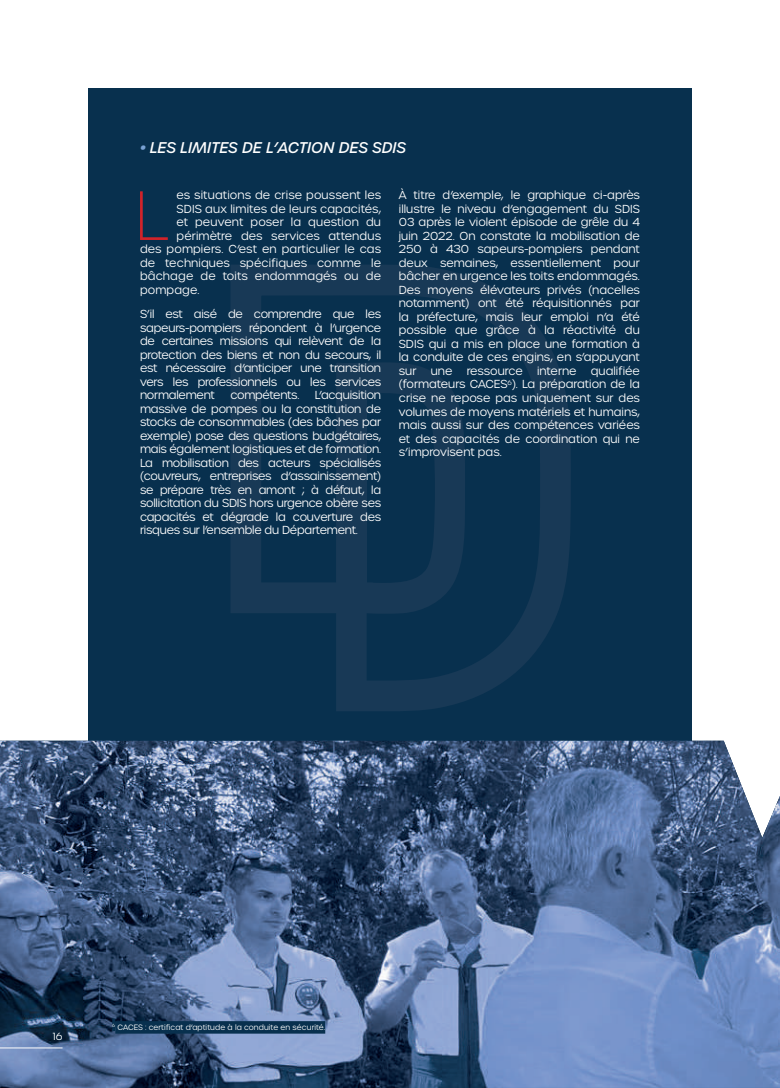
<style>
.page{position:relative;width:780px;height:1088px;background:#fff}
.page>*{position:absolute;margin:0;border:0;box-sizing:border-box;transform-origin:0 0}
.t1{font:100 67.25px "Urbane";color:#d1232a}
.t2{font:italic 500 15px "Urbane";color:#fff}
.t3{font:300 11.25px/13.5px "Urbane";color:#fff;text-align:justify}
.t4{font:300 11.25px "Urbane";letter-spacing:-.02em;color:#fff}
.t5{font:300 10px "Urbane";color:#fff}
.t6{font:300 7.5px "Urbane";letter-spacing:.01em;color:#fff}
.s1{color:#79a1d3}
</style>
<div class="page">
<div style="left:89px;top:89px;width:602px;height:910px;background:#08304e"></div>
<img style="left:0;top:741px;width:780px;height:347px">
<svg style="left:231px;top:265px;width:340px;height:446px"></svg>
<svg style="left:112px;top:1018px;width:3px;height:13px"></svg>
<div style="left:115px;top:1021px;width:210px;height:12px;background:#08304e"></div>
<hr style="left:0;top:1047px;width:63px;height:1px;background:#fff">
<h2 class="t2" style="left:140px;top:138px;width:268px"><span class="s1">•</span> LES LIMITES DE L’ACTION DES SDIS</h2>
<h1 class="t1" style="left:135px;top:173px;width:37px">L</h1>
<p class="t3" style="left:176px;top:189px;width:206px">es situations de crise poussent les</p>
<p class="t3" style="left:399px;top:189px;width:242px">À titre d’exemple, le graphique ci-après illustre le niveau d’engagement du SDIS 03 après le violent épisode de grêle du 4 juin 2022. On constate la mobilisation de 250 à 430 sapeurs-pompiers pendant deux semaines, essentiellement pour bâcher en urgence les toits endommagés.<br>Des moyens élévateurs privés (nacelles notamment) ont été réquisitionnés par la préfecture, mais leur emploi n’a été possible que grâce à la réactivité du SDIS qui a mis en place une formation à la conduite de ces engins, en s’appuyant sur</p>
<p class="t3" style="left:176px;top:202px;width:206px">SDIS aux limites de leurs capacités,</p>
<p class="t3" style="left:176px;top:216px;width:206px">et peuvent poser la question du</p>
<p class="t3" style="left:176px;top:229px;width:206px">périmètre des services attendus</p>
<p class="t3" style="left:140px;top:243px;width:242px">des pompiers. C’est en particulier le cas</p>
<p class="t3" style="left:140px;top:256px;width:242px">de techniques spécifiques comme le</p>
<p class="t3" style="left:140px;top:270px;width:242px">bâchage de toits endommagés ou de</p>
<p class="t3" style="left:140px;top:283px;width:61px">pompage.</p>
<p class="t3" style="left:140px;top:307px;width:242px">S’il est aisé de comprendre que les sapeurs-pompiers répondent à l’urgence de certaines missions qui relèvent de la protection des biens et non du secours, il est nécessaire d’anticiper une transition vers les professionnels ou les services normalement</p>
<p class="t3" style="left:399px;top:364px;width:242px;text-indent:192px">qualifiée (formateurs CACES<sup>6</sup>). La préparation de la crise ne repose pas uniquement sur des volumes de moyens matériels et humains, mais aussi sur des compétences variées et des capacités de coordination qui ne s’improvisent pas.</p>
<p class="t3" style="left:431px;top:364px;width:23px">une</p>
<p class="t3" style="left:466px;top:364px;width:58px">ressource</p>
<p class="t3" style="left:537px;top:364px;width:41px">interne</p>
<p class="t4" style="left:230px;top:388px;width:71px">compétents.</p>
<p class="t3" style="left:140px;top:388px;width:242px;text-indent:175px">L’acquisition massive de pompes ou la constitution de stocks de consommables (des bâches par exemple) pose des questions budgétaires, mais également logistiques et de formation.<br>La mobilisation des acteurs spécialisés (couvreurs, entreprises d’assainissement) se prépare très en amont ; à défaut, la sollicitation du SDIS hors urgence obère ses capacités et dégrade la couverture des risques sur l’ensemble du Département.</p>
<p class="t5" style="left:53px;top:1030px;width:11px">16</p>
<p class="t6" style="left:112px;top:1022px;width:214px"><sup>6</sup> CACES : certificat d’aptitude à la conduite en sécurité.</p>
</div>
